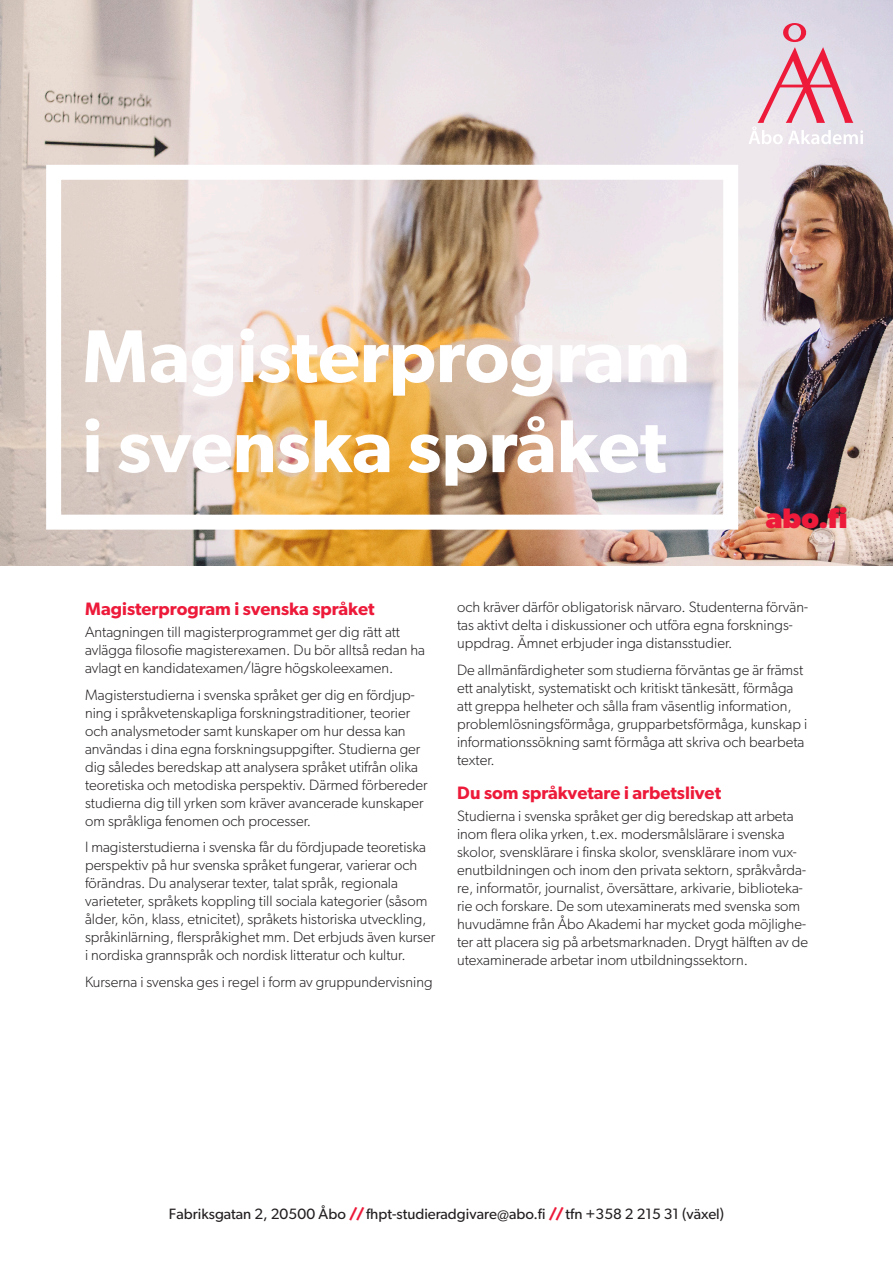
<style>
.page{position:relative;width:893px;height:1263px;background:#fff}
.page>*{position:absolute;margin:0;border:0;box-sizing:border-box;transform-origin:0 0}
.H0{font:600 75px/90px "Gibson";color:#fff}
.t1{font:700 28.35px "Gibson";color:#ed1a3a}
.t2{font:600 18px "Gibson";color:#ed1a3a}
.Bröd{font:300 15px/18px "Gibson";color:#231f20}
.t3{font:15px "Gibson";color:#231f20}
.s1{font-weight:700;color:#ed1a3a}
</style>
<div class="page">
<img style="left:0;top:0;width:893px;height:566px">
<svg style="left:748px;top:23px;width:115px;height:121px;background:#e5c3d0"></svg>
<p class="H0" style="left:82px;top:309px;width:609px">Magisterprogram i svenska språket</p>
<p class="t1" style="left:766px;top:501px;width:83px">abo.fi</p>
<h2 class="t2" style="left:85px;top:598px;width:291px">Magisterprogram i svenska språket</h2>
<p class="Bröd" style="left:85px;top:623px;width:342px">Antagningen till magisterprogrammet ger dig rätt att avlägga filosofie magisterexamen. Du bör alltså redan ha avlagt en kandidatexamen/lägre högskoleexamen.</p>
<p class="Bröd" style="left:85px;top:685px;width:344px">Magisterstudierna i svenska språket ger dig en fördjup&shy;ning i språkvetenskapliga forskningstraditioner, teorier och analysmetoder samt kunskaper om hur dessa kan användas i dina egna forskningsuppgifter. Studierna ger dig således beredskap att analysera språket utifrån olika teoretiska och metodiska perspektiv. Därmed förbereder studierna dig till yrken som kräver avancerade kunskaper om språkliga fenomen och processer.</p>
<p class="Bröd" style="left:85px;top:838px;width:352px">I magisterstudierna i svenska får du fördjupade teoretiska perspektiv på hur svenska språket fungerar, varierar och förändras. Du analyserar texter, talat språk, regionala varieteter, språkets koppling till sociala kategorier (såsom ålder, kön, klass, etnicitet), språkets historiska utveckling, språkinlärning, flerspråkighet mm. Det erbjuds även kurser i nordiska grannspråk och nordisk litteratur och kultur.</p>
<p class="Bröd" style="left:85px;top:972px;width:349px">Kurserna i svenska ges i regel i form av gruppundervisning</p>
<p class="Bröd" style="left:457px;top:598px;width:352px">och kräver därför obligatorisk närvaro. Studenterna förvän&shy;tas aktivt delta i diskussioner och utföra egna forsknings&shy;uppdrag. Ämnet erbjuder inga distansstudier.</p>
<p class="Bröd" style="left:457px;top:660px;width:352px">De allmänfärdigheter som studierna förväntas ge är främst ett analytiskt, systematiskt och kritiskt tänkesätt, förmåga att greppa helheter och sålla fram väsentlig information, problemlösningsförmåga, grupparbetsförmåga, kunskap i informationssökning samt förmåga att skriva och bearbeta texter.</p>
<h2 class="t2" style="left:457px;top:782px;width:265px">Du som språkvetare i arbetslivet</h2>
<p class="Bröd" style="left:457px;top:807px;width:352px">Studierna i svenska språket ger dig beredskap att arbeta inom flera olika yrken, t.ex. modersmålslärare i svenska skolor, svensklärare i finska skolor, svensklärare inom vux&shy;enutbildningen och inom den privata sektorn, språkvårda&shy;re, informatör, journalist, översättare, arkivarie, biblioteka&shy;rie och forskare. De som utexaminerats med svenska som huvudämne från Åbo Akademi har mycket goda möjlighe&shy;ter att placera sig på arbetsmarknaden. Drygt hälften av de utexaminerade arbetar inom utbildningssektorn.</p>
<p class="t3" style="left:169px;top:1205px;width:557px">Fabriksgatan 2, 20500 Åbo <span class="s1">//</span> fhpt-studieradgivare@abo.fi <span class="s1">//</span> tfn +358 2 215 31 (växel)</p>
</div>
